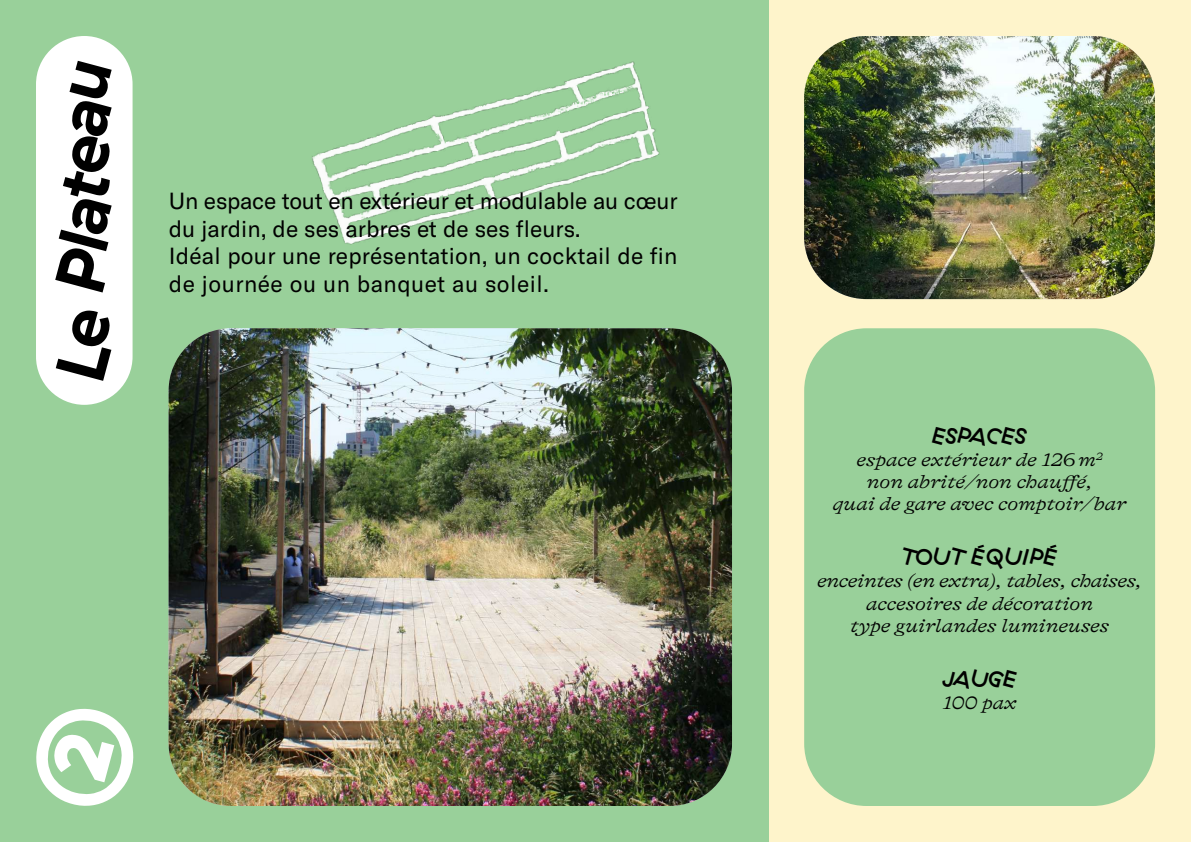
<style>
.page{position:relative;width:1191px;height:842px;background:#fff}
.page>*{position:absolute;margin:0;border:0;box-sizing:border-box;transform-origin:0 0}
.t1{font:133.4px "GT Haptik Bold Rotalic";color:#fff}
.t2{font:70px "GT Haptik Bold Rotalic";letter-spacing:-.035em;color:#000}
.t3{font:23px/27.6px "GT America";color:#000}
.t4{font:23px "GT Haptik Medium Rotalic";letter-spacing:-.005em;color:#000}
.t5{font:italic 300 expanded 18.4px/22.1px "GT Alpina";color:#000;text-align:center}
.t6{font:italic 300 expanded 18.3px "GT Alpina";color:#000}
</style>
<div class="page">
<div style="left:768px;top:0;width:423px;height:842px;background:#fef4cb"></div>
<div style="left:0;top:0;width:768px;height:842px;background:#99d09a"></div>
<img style="left:312px;top:61px;width:347px;height:184px">
<div style="left:804px;top:328px;width:351px;height:478px;background:#99d09a;border-radius:62px"></div>
<div style="left:36px;top:36px;width:97px;height:369px;background:#fff;border-radius:48px"></div>
<img style="left:169px;top:328px;width:563px;height:478px">
<img style="left:804px;top:36px;width:351px;height:263px">
<h2 class="t2" style="left:39px;top:380px;width:321px;rotate:-90deg">Le Plateau</h2>
<p class="t3" style="left:169px;top:187px;width:510px">Un espace tout en extérieur et modulable au cœur du jardin, de ses arbres et de ses fleurs.<br>Idéal pour une représentation, un cocktail de fin de journée ou un banquet au soleil.</p>
<h1 class="t1" style="left:0;top:812px;width:111px;rotate:-90deg">②</h1>
<p class="t4" style="left:932px;top:421px;width:96px">ESPACES</p>
<p class="t5" style="left:832px;top:449px;width:295px">espace extérieur de 126 m<sup>2<br></sup>non abrité/non chauffé,<br>quai de gare avec comptoir/bar</p>
<p class="t4" style="left:901px;top:543px;width:157px">TOUT ÉQUIPÉ</p>
<p class="t5" style="left:817px;top:570px;width:327px">enceintes (en extra), tables, chaises, accesoires de décoration<br>type guirlandes lumineuses</p>
<p class="t4" style="left:943px;top:664px;width:75px">JAUGE</p>
<p class="t6" style="left:942px;top:692px;width:75px">100 pax</p>
</div>
